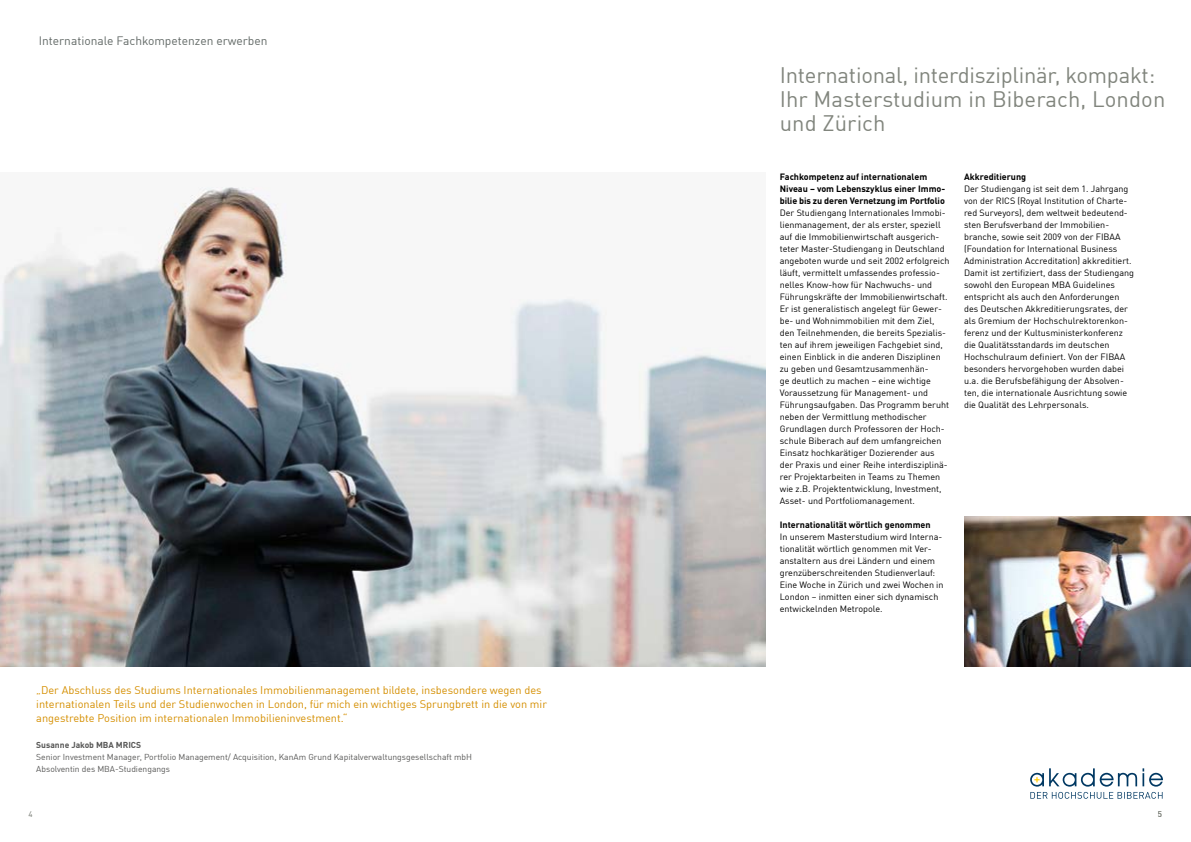
<style>
.page{position:relative;width:1191px;height:842px;background:#fff}
.page>*{position:absolute;margin:0;border:0;box-sizing:border-box;transform-origin:0 0}
.t1{font:22px/24px "DIN";letter-spacing:-.005em;color:#81857d}
.t2{font:12px "DIN";color:#626966}
.t3{font:11px/14px "DIN";color:#d58f00}
.t4{font:9px/12px "DIN";color:#000}
.t5{font:700 9px/12px "DIN";color:#000}
.t6{font:8.5px/12px "DIN";color:#575756}
.t7{font:700 8.5px "DIN";color:#575756}
.t8{font:8px "DIN";color:#73776f}
</style>
<div class="page">
<svg style="left:1030px;top:768px;width:133px;height:31px"></svg>
<img style="left:0;top:187px;width:765px;height:479px">
<img style="left:964px;top:516px;width:227px;height:150px">
<h2 class="t2" style="left:39px;top:33px;width:230px">Internationale Fachkompetenzen erwerben</h2>
<p class="t3" style="left:36px;top:683px;width:512px">„Der Abschluss des Studiums Internationales Immobilienmanagement bildete, insbesondere wegen des internationalen Teils und der Studienwochen in London, für mich ein wichtiges Sprungbrett in die von mir angestrebte Position im internationalen Immobilieninvestment.“</p>
<p class="t7" style="left:36px;top:740px;width:106px">Susanne Jakob MBA MRICS</p>
<p class="t6" style="left:36px;top:751px;width:437px">Senior Investment Manager, Portfolio Management/ Acquisition, KanAm Grund Kapitalverwaltungsgesellschaft mbH<br>Absolventin des MBA-Studiengangs</p>
<p class="t8" style="left:28px;top:809px;width:6px">4</p>
<h1 class="t1" style="left:780px;top:62px;width:387px">International, interdisziplinär, kompakt:<br>Ihr Masterstudium in Biberach, London und Zürich</h1>
<p class="t5" style="left:780px;top:170px;width:167px">Fachkompetenz auf internationalem<br>Niveau – vom Lebenszyklus einer Immo&shy;bilie bis zu deren Vernetzung im Portfolio</p>
<p class="t4" style="left:780px;top:207px;width:171px">Der Studiengang Internationales Immobi&shy;lienmanagement, der als erster, speziell auf die Immobilienwirtschaft ausgerich&shy;teter Master-Studiengang in Deutschland angeboten wurde und seit 2002 erfolgreich läuft, vermittelt umfassendes professio&shy;nelles Know-how für Nachwuchs- und Führungskräfte der Immobilienwirtschaft.<br>Er ist generalistisch angelegt für Gewer&shy;be- und Wohnimmobilien mit dem Ziel, den Teilnehmenden, die bereits Spezialis&shy;ten auf ihrem jeweiligen Fachgebiet sind, einen Einblick in die anderen Disziplinen zu geben und Gesamtzusammenhän-<br>ge deutlich zu machen – eine wichtige Voraussetzung für Management- und Führungsaufgaben. Das Programm beruht neben der Vermittlung methodischer Grundlagen durch Professoren der Hoch&shy;schule Biberach auf dem umfangreichen Einsatz hochkarätiger Dozierender aus der Praxis und einer Reihe interdisziplinä&shy;rer Projektarbeiten in Teams zu Themen wie z.B. Projektentwicklung, Investment, Asset- und Portfoliomanagement.</p>
<p class="t5" style="left:780px;top:518px;width:152px">Internationalität wörtlich genommen</p>
<p class="t4" style="left:780px;top:530px;width:165px">In unserem Masterstudium wird Interna&shy;tionalität wörtlich genommen mit Ver&shy;anstaltern aus drei Ländern und einem grenzüberschreitenden Studienverlauf:<br>Eine Woche in Zürich und zwei Wochen in London – inmitten einer sich dynamisch entwickelnden Metropole.</p>
<p class="t5" style="left:964px;top:170px;width:64px">Akkreditierung</p>
<p class="t4" style="left:964px;top:183px;width:172px">Der Studiengang ist seit dem 1. Jahrgang von der RICS (Royal Institution of Charte&shy;red Surveyors), dem weltweit bedeutend&shy;sten Berufsverband der Immobilien&shy;branche, sowie seit 2009 von der FIBAA (Foundation for International Business Administration Accreditation) akkreditiert.<br>Damit ist zertifiziert, dass der Studiengang sowohl den European MBA Guidelines entspricht als auch den Anforderungen des Deutschen Akkreditierungsrates, der als Gremium der Hochschulrektorenkon&shy;ferenz und der Kultusministerkonferenz die Qualitätsstandards im deutschen Hochschulraum definiert. Von der FIBAA besonders hervorgehoben wurden dabei u.a. die Berufsbefähigung der Absolven&shy;ten, die internationale Ausrichtung sowie die Qualität des Lehrpersonals.</p>
<p class="t8" style="left:1157px;top:809px;width:6px">5</p>
</div>
